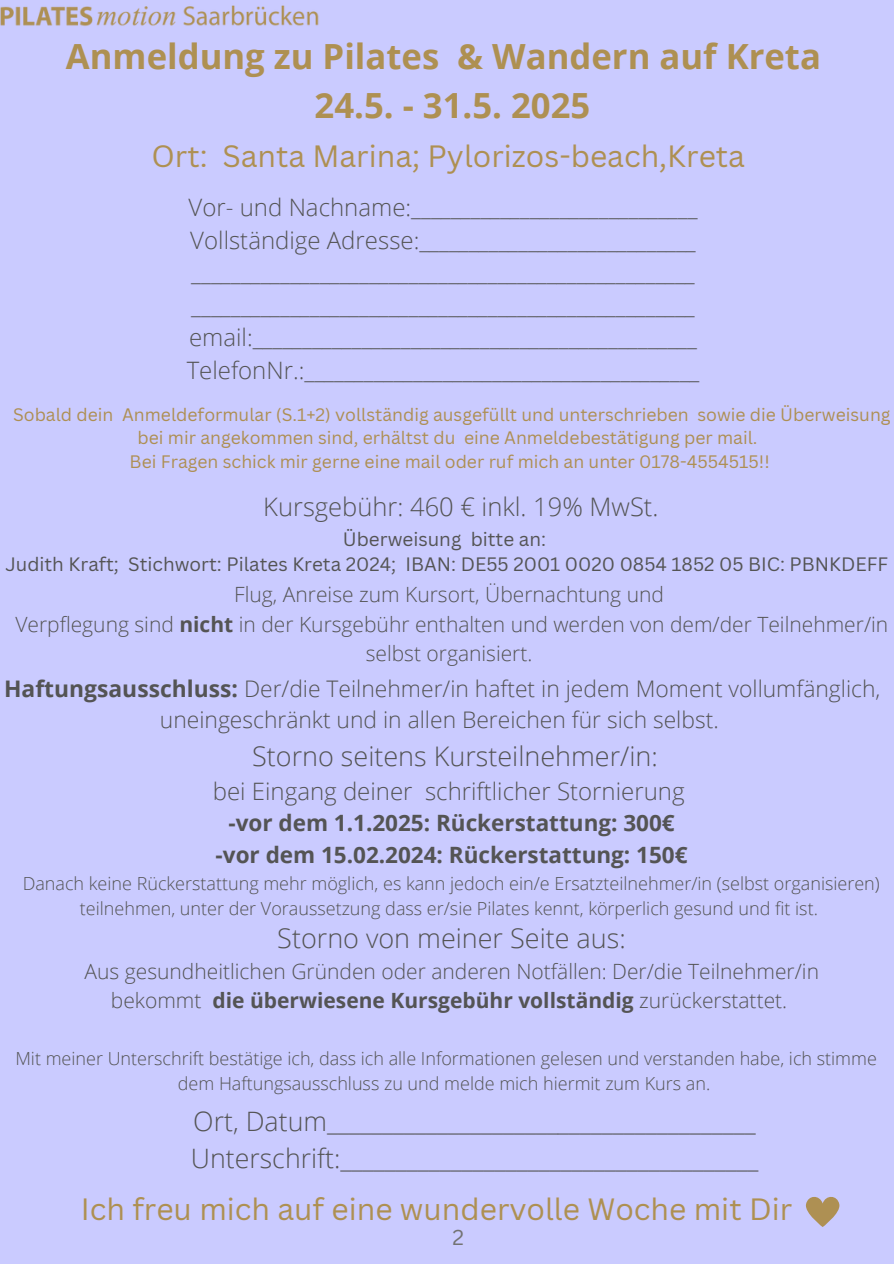
<style>
.page{position:relative;width:894px;height:1264px;background:#fff}
.page>*{position:absolute;margin:0;border:0;box-sizing:border-box;transform-origin:0 0}
.t1{font:700 34.65px/48.3px "Open Sans";color:#ae9052;text-align:center}
.t2{font:30px "Canva Sans";color:#ae9052}
.t3{font:300 27px "Open Sans";color:#545454}
.t4{font:300 26.7px/37.2px "Open Sans";color:#545454}
.t5{font:300 25.5px "Open Sans";color:#545454}
.t6{font:300 24px/32.7px "Open Sans";color:#545454}
.t7{font:300 22.8px/31.5px "Open Sans";color:#545454;text-align:center}
.t8{font:700 22.5px "Open Sans";color:#545454}
.t9{font:300 21px/29.2px "Open Sans";color:#545454;text-align:center}
.t10{font:700 21px "Open Sans";color:#545454}
.t11{font:21px "Canva Sans";color:#737373}
.t12{font:18.9px "Canva Sans";color:#545454}
.t13{font:300 18px/24.8px "Open Sans";color:#545454;text-align:center}
.t14{font:17.55px/23.7px "Canva Sans";color:#ae8f53;text-align:center}
.s1{font-weight:700}
.s2{font-weight:300}
</style>
<div class="page">
<div style="left:0;top:0;width:893px;height:1263px;background:#cacbff"></div>
<svg style="left:805px;top:1196px;width:35px;height:30px"></svg>
<img style="left:0;top:5px;width:319px;height:21px">
<p class="t1" style="left:66px;top:32px;width:756px">Anmeldung zu Pilates &amp; Wandern auf Kreta<br>24.5. - 31.5. 2025</p>
<h4 class="t2" style="left:151px;top:135px;width:595px">Ort: Santa Marina; Pylorizos-beach,Kreta</h4>
<h1 class="t6" style="left:187px;top:190px;width:514px">Vor- und Nachname:_____________________________ Vollständige Adresse:____________________________ ___________________________________________________ ___________________________________________________ email:_____________________________________________ TelefonNr.:________________________________________</h1>
<p class="t14" style="left:13px;top:402px;width:878px">Sobald dein Anmeldeformular (S.1+2) vollständig ausgefüllt und unterschrieben sowie die Überweisung bei mir angekommen sind, erhältst du eine Anmeldebestätigung per mail.</p>
<p class="t14" style="left:130px;top:449px;width:641px">Bei Fragen schick mir gerne eine mail oder ruf mich an unter 0178-4554515!!</p>
<h2 class="t5" style="left:263px;top:489px;width:396px">Kursgebühr: 460 € inkl. 19% MwSt.</h2>
<p class="t12" style="left:343px;top:525px;width:204px">Überweisung bitte an:</p>
<p class="t12" style="left:5px;top:551px;width:884px">Judith Kraft; Stichwort: Pilates Kreta 2024; IBAN: DE55 2001 0020 0854 1852 05 BIC: PBNKDEFF</p>
<p class="t9" style="left:15px;top:579px;width:874px">Flug, Anreise zum Kursort, Übernachtung und<br>Verpflegung sind <span class="s1">nicht</span> in der Kursgebühr enthalten und werden von dem/der Teilnehmer/in selbst organisiert.</p>
<p class="t7" style="left:4px;top:672px;width:877px"><span class="s1">Haftungsausschluss:</span> Der/die Teilnehmer/in haftet in jedem Moment vollumfänglich, uneingeschränkt und in allen Bereichen für sich selbst.</p>
<h3 class="t3" style="left:252px;top:737px;width:407px">Storno seitens Kursteilnehmer/in:</h3>
<p class="t6" style="left:213px;top:774px;width:473px">bei Eingang deiner schriftlicher Stornierung</p>
<p class="t8" style="left:228px;top:807px;width:447px">-vor dem 1.1.2025: Rückerstattung: 300€</p>
<h5 class="t8" style="left:215px;top:838px;width:473px">-vor dem 15.02.2024: Rückerstattung: 150€</h5>
<h4 class="t13" style="left:23px;top:870px;width:858px">Danach keine Rückerstattung mehr möglich, es kann jedoch ein/e Ersatzteilnehmer/in (selbst organisieren) teilnehmen, unter der Voraussetzung dass er/sie Pilates kennt, körperlich gesund und fit ist.</h4>
<p class="t3" style="left:277px;top:919px;width:350px">Storno von meiner Seite aus:</p>
<p class="t9" style="left:85px;top:955px;width:735px">Aus gesundheitlichen Gründen oder anderen Notfällen: Der/die Teilnehmer/in</p>
<p class="t10" style="left:111px;top:985px;width:677px"><span class="s2">bekommt</span> die überwiesene Kursgebühr vollständig <span class="s2">zurückerstattet.</span></p>
<p class="t13" style="left:15px;top:1045px;width:862px">Mit meiner Unterschrift bestätige ich, dass ich alle Informationen gelesen und verstanden habe, ich stimme dem Haftungsausschluss zu und melde mich hiermit zum Kurs an.</p>
<p class="t4" style="left:191px;top:1101px;width:569px">Ort, Datum_______________________________________<br>Unterschrift:______________________________________</p>
<h3 class="t2" style="left:81px;top:1187px;width:712px">Ich freu mich auf eine wundervolle Woche mit Dir</h3>
<h2 class="t11" style="left:452px;top:1222px;width:13px">2</h2>
</div>
